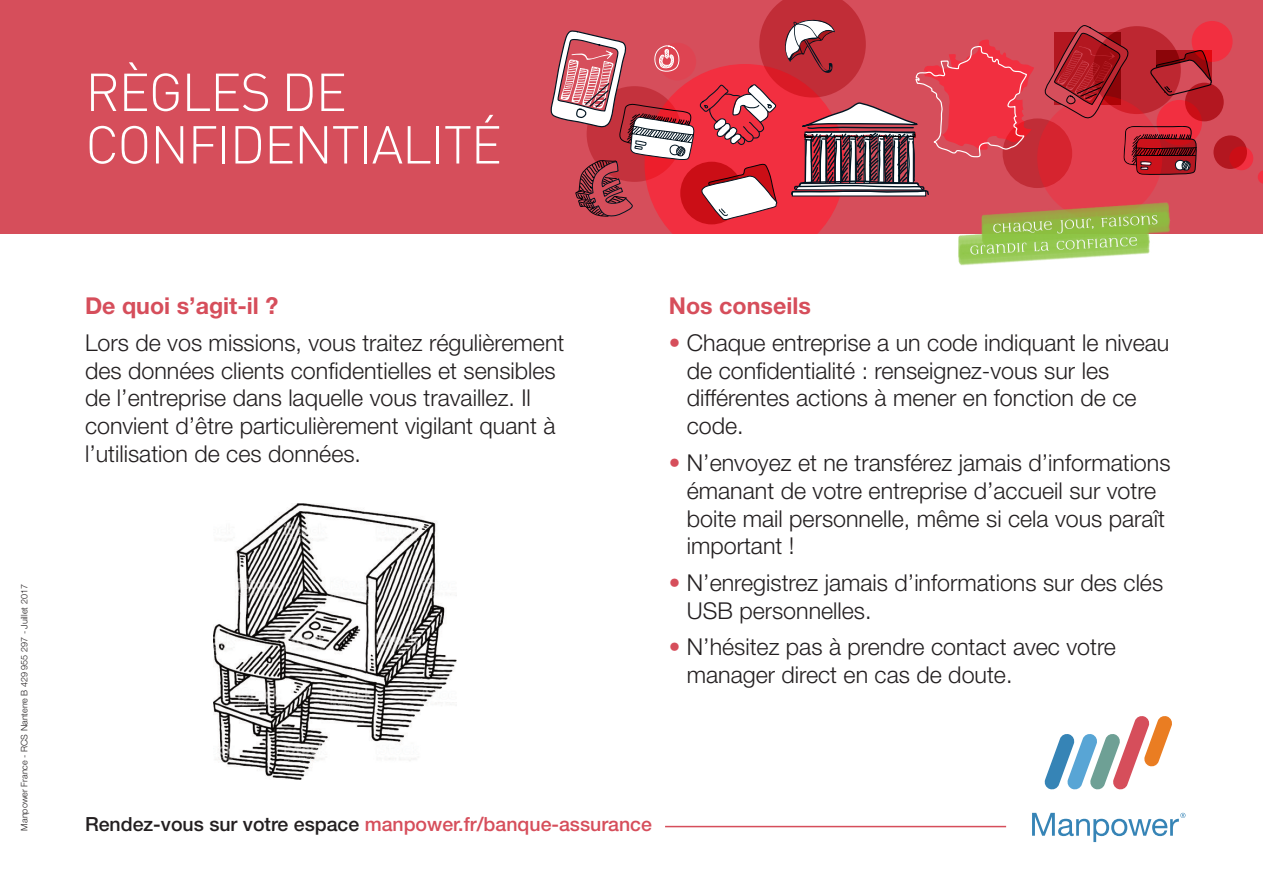
<style>
.page{position:relative;width:1263px;height:893px;background:#fff}
.page>*{position:absolute;margin:0;border:0;box-sizing:border-box;transform-origin:0 0}
.t1{font:300 52.5px/52.5px "DINOT";letter-spacing:-.025em;color:#fff}
.t2{font:300 23.25px/27.9px "Helvetica Neue";color:#231f20}
.t3{font:700 23.25px "Helvetica Neue";color:#d64e5b}
.t4{font:500 19.5px "Helvetica Neue";color:#d64e5b}
.t5{font:300 9px "Helvetica Neue";color:#231f20}
.s1{color:#d64e5b}
.s2{color:#231f20}
</style>
<div class="page">
<div style="left:0;top:0;width:1263px;height:234px;background:#d64e5b"></div>
<div style="left:1003px;top:118px;width:69px;height:70px;background:#c12d37;border-radius:50%"></div>
<div style="left:1192px;top:21px;width:40px;height:41px;background:#f22f40;border-radius:50%"></div>
<div style="left:1156px;top:100px;width:46px;height:45px;background:#f22f40;border-radius:50%"></div>
<div style="left:1093px;top:26px;width:88px;height:88px;background:#bd2731;border-radius:50%"></div>
<svg style="left:1185px;top:83px;width:39px;height:38px"></svg>
<div style="left:1229px;top:146px;width:24px;height:24px;background:#f22f40;border-radius:50%"></div>
<svg style="left:1258px;top:170px;width:5px;height:14px"></svg>
<svg style="left:1213px;top:135px;width:34px;height:34px"></svg>
<svg style="left:1154px;top:126px;width:42px;height:49px"></svg>
<svg style="left:1037px;top:95px;width:125px;height:125px;fill:#e33e4d"></svg>
<svg style="left:1151px;top:50px;width:61px;height:46px"></svg>
<svg style="left:1045px;top:25px;width:83px;height:93px"></svg>
<svg style="left:550px;top:0;width:484px;height:234px"></svg>
<img style="left:950px;top:194px;width:220px;height:72px">
<svg style="left:1044px;top:716px;width:128px;height:74px"></svg>
<svg style="left:1032px;top:813px;width:153px;height:29px"></svg>
<hr style="left:665px;top:826px;width:341px;height:1px;background:#d64e5b">
<img style="left:213px;top:503px;width:244px;height:276px">
<p class="t5" style="left:21px;top:831px;width:248px;rotate:-90deg">Manpower France - RCS Nanterre B 429 955 297 - Juillet 2017</p>
<h1 class="t1" style="left:85px;top:72px;width:418px">RÈGLES DE<br>CONFIDENTIALITÉ</h1>
<p class="t3" style="left:85px;top:298px;width:195px">De quoi s’agit-il ?</p>
<p class="t2" style="left:85px;top:331px;width:481px">Lors de vos missions, vous traitez régulièrement des données clients confidentielles et sensibles de l’entreprise dans laquelle vous travaillez. Il convient d’être particulièrement vigilant quant à l’utilisation de ces données.</p>
<p class="t3" style="left:669px;top:298px;width:144px">Nos conseils</p>
<p class="t2" style="left:687px;top:331px;width:484px;text-indent:-18px"><span class="s1">•</span> Chaque entreprise a un code indiquant le niveau de confidentialité : renseignez-vous sur les différentes actions à mener en fonction de ce code.</p>
<p class="t2" style="left:687px;top:451px;width:485px;text-indent:-18px"><span class="s1">•</span> N’envoyez et ne transférez jamais d’informations émanant de votre entreprise d’accueil sur votre boite mail personnelle, même si cela vous paraît important !</p>
<p class="t2" style="left:687px;top:571px;width:478px;text-indent:-18px"><span class="s1">•</span> N’enregistrez jamais d’informations sur des clés<br>USB personnelles.</p>
<p class="t2" style="left:687px;top:635px;width:431px;text-indent:-18px"><span class="s1">•</span> N’hésitez pas à prendre contact avec votre manager direct en cas de doute.</p>
<p class="t4" style="left:85px;top:817px;width:568px"><span class="s2">Rendez-vous sur votre espace</span> manpower.fr/banque-assurance</p>
</div>
